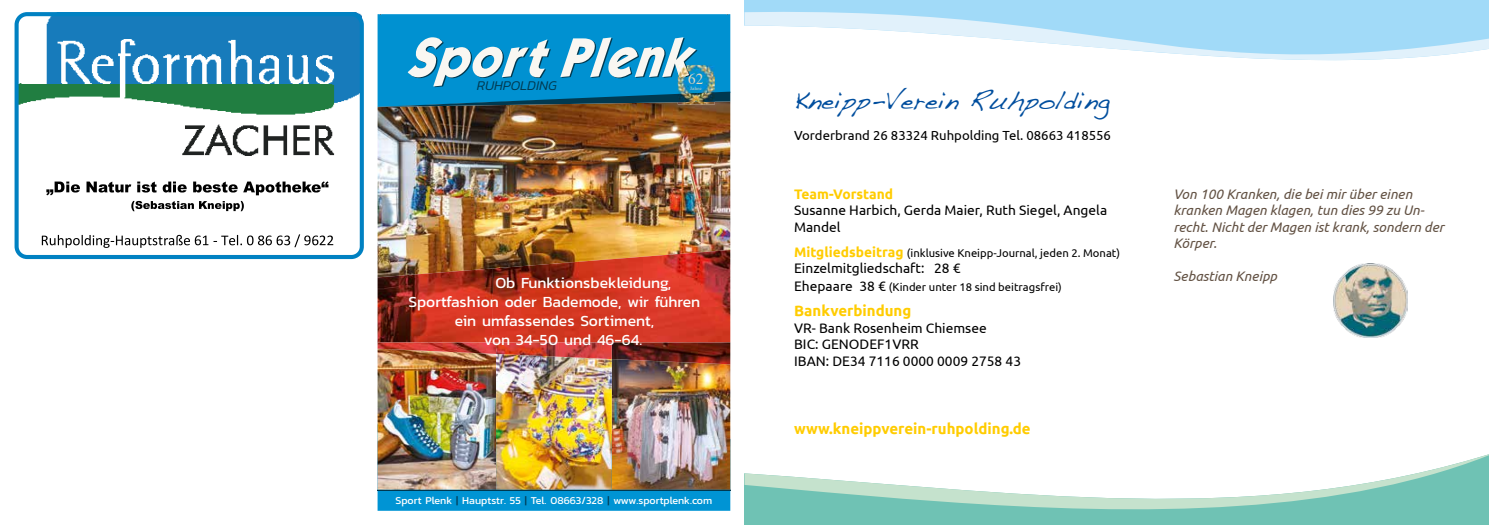
<style>
.page{position:relative;width:1489px;height:525px;background:#fff}
.page>*{position:absolute;margin:0;border:0;box-sizing:border-box;transform-origin:0 0}
.t1{font:22.5px "Dakota";color:#004e9e}
.t2{font:15.62px "Kanit";color:#fff}
.t3{font:15.12px "Times";color:#e3d8c1}
.t4{font:700 15px "Ubuntu";color:#fc0}
.t5{font:13.75px/16.5px "Ubuntu";color:#000}
.t6{font:italic 13.75px/16.5px "Ubuntu";color:#635244}
.t7{font:700 13.75px "Ubuntu";color:#fc0}
.t8{font:italic 300 13.62px "Kanit";color:#003950}
.t9{font:13.12px "Ubuntu";color:#000}
.t10{font:11.25px "Ubuntu";color:#000}
.t11{font:10.62px "Kanit";color:#fff}
.t12{font:4.75px "Times";letter-spacing:.03em;color:#e3d8c1;scale:1.1 1}
.s1{color:#003950}
.s2{font-weight:700;font-size:13.75px;color:#fc0}
.s3{font-size:13.75px}
</style>
<div class="page">
<svg style="left:744px;top:454px;width:744px;height:70px"></svg>
<svg style="left:744px;top:0;width:744px;height:61px;fill:#a1daf8"></svg>
<img style="left:1333px;top:263px;width:74px;height:75px">
<img style="left:377px;top:107px;width:353px;height:161px">
<div style="left:377px;top:14px;width:353px;height:23px;background:#0091d1"></div>
<svg style="left:377px;top:37px;width:353px;height:70px"></svg>
<img style="left:611px;top:364px;width:119px;height:59px">
<img style="left:377px;top:354px;width:119px;height:69px">
<img style="left:496px;top:359px;width:115px;height:64px">
<img style="left:377px;top:268px;width:115px;height:74px">
<img style="left:492px;top:259px;width:123px;height:83px">
<img style="left:615px;top:250px;width:115px;height:92px">
<img style="left:611px;top:342px;width:119px;height:22px">
<img style="left:377px;top:342px;width:119px;height:12px">
<img style="left:496px;top:342px;width:115px;height:17px">
<img style="left:377px;top:423px;width:354px;height:88px">
<svg style="left:14px;top:18px;width:349px;height:242px"></svg>
<svg style="left:46px;top:181px;width:282px;height:14px"></svg>
<svg style="left:131px;top:201px;width:113px;height:10px"></svg>
<svg style="left:42px;top:234px;width:291px;height:14px"></svg>
<img style="left:20px;top:12px;width:342px;height:144px">
<div style="left:15px;top:12px;width:348px;height:247px;border:4px solid #0081c2;border-radius:11px"></div>
<p class="t8" style="left:477px;top:75px;width:81px">RUHPOLDING</p>
<p class="t3" style="left:688px;top:65px;width:17px">62</p>
<p class="t12" style="left:690px;top:84px;width:12px">Jahre</p>
<p class="t2" style="left:495px;top:271px;width:177px">Ob Funk ti ons be klei dung,</p>
<p class="t2" style="left:408px;top:290px;width:293px">Sport fashion oder Bademode, wir führen</p>
<p class="t2" style="left:455px;top:309px;width:201px">ein um fas sendes Sor ti ment,</p>
<p class="t2" style="left:484px;top:328px;width:160px">von 34-50 und 46-64.</p>
<p class="t11" style="left:395px;top:492px;width:318px">Sport Plenk <span class="s1">|</span> Hauptstr. 55 <span class="s1">|</span> Tel. 08663/328 <span class="s1">|</span> www.sportplenk.com</p>
<h1 class="t1" style="left:794px;top:86px;width:317px">Kneipp-Verein Ruhpolding</h1>
<p class="t9" style="left:794px;top:127px;width:318px">Vorderbrand 26 83324 Ruhpolding Tel. 08663 418556</p>
<p class="t7" style="left:794px;top:185px;width:100px">Team-Vorstand</p>
<p class="t5" style="left:794px;top:201px;width:314px">Susanne Harbich, Gerda Maier, Ruth Siegel, Angela<br>Mandel</p>
<p class="t10" style="left:794px;top:246px;width:327px"><span class="s2">Mitgliedsbeitrag</span> (inklusive Kneipp-Journal, jeden 2. Monat)</p>
<p class="t5" style="left:794px;top:259px;width:168px">Einzelmitgliedschaft: 28 €</p>
<p class="t10" style="left:794px;top:280px;width:269px"><span class="s3">Ehepaare 38 €</span> (Kinder unter 18 sind beitragsfrei)</p>
<p class="t4" style="left:794px;top:302px;width:119px">Bankverbindung</p>
<p class="t5" style="left:794px;top:319px;width:228px">VR- Bank Rosenheim Chiemsee<br>BIC: GENODEF1VRR<br>IBAN: DE34 7116 0000 0009 2758 43</p>
<p class="t4" style="left:794px;top:419px;width:238px">www.kneippverein-ruhpolding.de</p>
<p class="t6" style="left:1173px;top:185px;width:272px">Von 100 Kranken, die bei mir über einen kranken Magen klagen, tun dies 99 zu Un&shy;recht. Nicht der Magen ist krank, sondern der<br>Körper.</p>
<p class="t6" style="left:1173px;top:267px;width:105px">Sebastian Kneipp</p>
</div>
